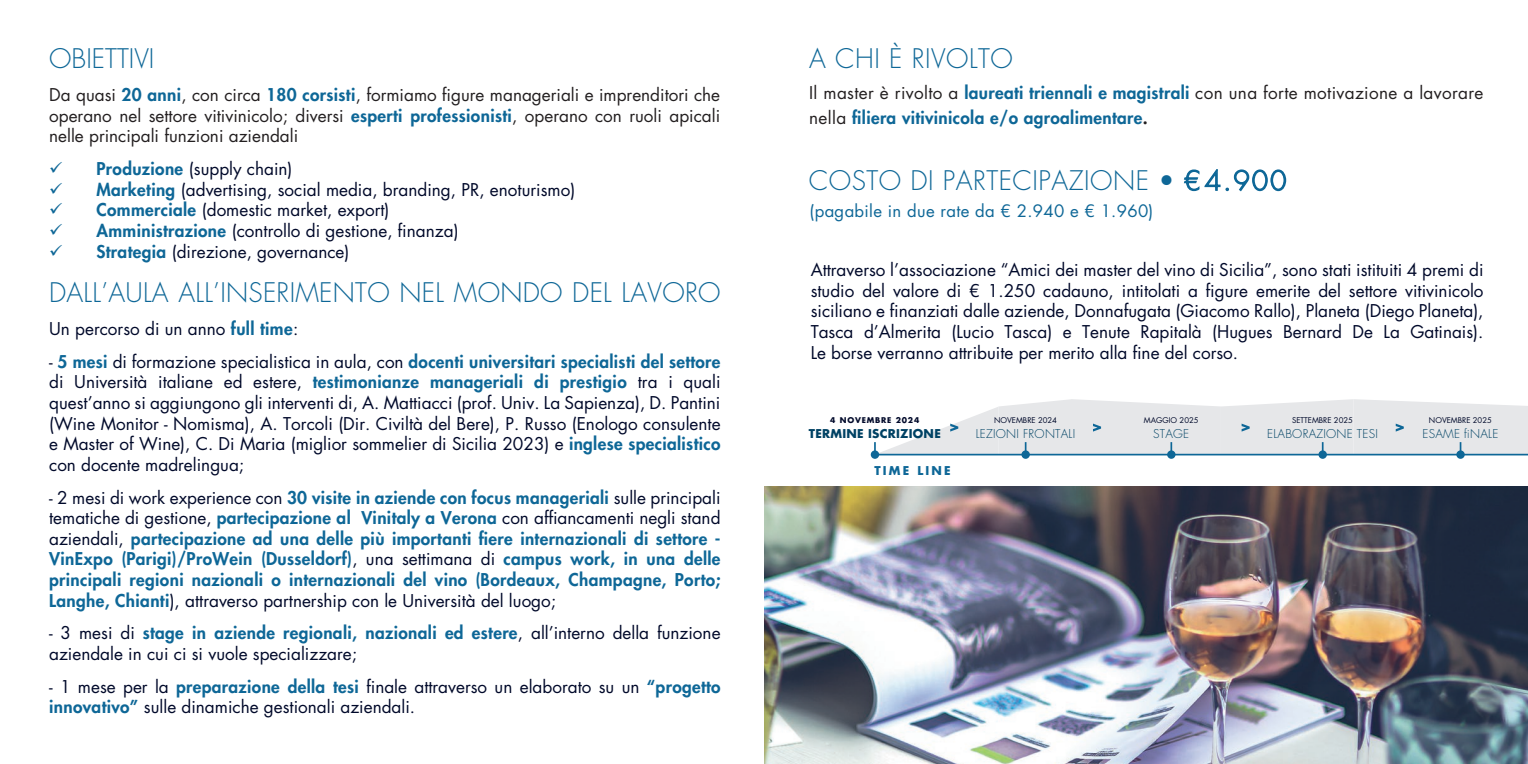
<style>
.page{position:relative;width:1528px;height:764px;background:#fff}
.page>*{position:absolute;margin:0;border:0;box-sizing:border-box;transform-origin:0 0}
.t1{font:300 26.25px "Futura Std";letter-spacing:.01em;color:#0e6797}
.t2{font:17.15px/20.7px "Futura Std";color:#00092a;text-align:justify}
.t3{font:800 17.15px/20.7px "Futura Std";letter-spacing:.02em;color:#0e6797}
.t4{font:17.15px/20.7px "Futura Std";color:#231f20;text-align:justify}
.t5{font:16.62px "Futura Std";letter-spacing:.02em;color:#0e6797}
.t6{font:300 11.9px "Futura Std";letter-spacing:.02em;color:#004264}
.t7{font:700 11.9px "Futura Std";letter-spacing:.02em;color:#004264}
.t8{font:700 11.9px "Futura Std";letter-spacing:.18em;color:#0e6797}
.t9{font:7.7px "Futura Std";color:#00092a}
.t10{font:700 7.7px "Futura Std";letter-spacing:.105em;color:#00092a}
.s1{font-weight:800;color:#0e6797}
.s2{color:#0e6797}
.s3{font-weight:400;color:#00092a}
.s4{font-weight:400;color:#231f20}
.s5{color:#231f20}
</style>
<div class="page">
<img style="left:764px;top:486px;width:764px;height:278px">
<svg style="left:1183px;top:169px;width:104px;height:23px"></svg>
<div style="left:1318px;top:450px;width:9px;height:9px;background:#0e6797;border-radius:50%"></div>
<div style="left:1167px;top:450px;width:8px;height:9px;background:#0e6797;border-radius:50%"></div>
<div style="left:871px;top:450px;width:8px;height:9px;background:#0e6797;border-radius:50%"></div>
<div style="left:1456px;top:450px;width:9px;height:9px;background:#0e6797;border-radius:50%"></div>
<div style="left:1021px;top:450px;width:9px;height:9px;background:#0e6797;border-radius:50%"></div>
<svg style="left:874px;top:399px;width:654px;height:56px"></svg>
<h1 class="t1" style="left:49px;top:43px;width:107px">OBIETTIVI</h1>
<p class="t4" style="left:49px;top:85px;width:672px">Da quasi <span class="s1">20 anni</span>, con circa <span class="s1">180 corsisti</span>, formiamo figure manageriali e imprenditori che operano nel settore vitivinicolo; diversi <span class="s1">esperti professionisti</span>, operano con ruoli apicali nelle principali funzioni aziendali</p>
<p class="t2" style="left:49px;top:159px;width:245px"><span class="s2">✓</span> <span class="s1">Produzione</span> (supply chain)</p>
<p class="t2" style="left:49px;top:179px;width:528px"><span class="s2">✓</span> <span class="s1">Marketing</span> (advertising, social media, branding, PR, enoturismo)</p>
<p class="t2" style="left:49px;top:200px;width:342px"><span class="s2">✓</span> <span class="s1">Commerciale</span> (domestic market, export)</p>
<p class="t2" style="left:49px;top:221px;width:411px"><span class="s2">✓</span> <span class="s1">Amministrazione</span> (controllo di gestione, finanza)</p>
<p class="t2" style="left:49px;top:241px;width:302px"><span class="s2">✓</span> <span class="s1">Strategia</span> (direzione, governance)</p>
<h1 class="t1" style="left:49px;top:277px;width:673px">DALL’AULA ALL’INSERIMENTO NEL MONDO DEL LAVORO</h1>
<p class="t2" style="left:49px;top:319px;width:251px">Un percorso di un anno <span class="s1">full time</span>:</p>
<p class="t2" style="left:49px;top:351px;width:673px">- <span class="s1">5 mesi</span> di formazione specialistica in aula, con <span class="s1">docenti universitari specialisti del settore </span>di Università italiane ed estere, <span class="s1">testimonianze manageriali di prestigio</span> tra i quali quest’anno si aggiungono gli interventi di, A. Mattiacci (prof. Univ. La Sapienza), D. Pantini (Wine Monitor - Nomisma), A. Torcoli (Dir. Civiltà del Bere), P. Russo (Enologo consulente e Master of Wine), C. Di Maria (miglior sommelier di Sicilia 2023) e <span class="s1">inglese specialistico </span>con docente madrelingua;</p>
<p class="t3" style="left:49px;top:487px;width:673px;text-align:justify"><span class="s3">- 2 mesi di work experience con</span> 30 visite in aziende con focus manageriali <span class="s3">sulle principali tematiche di gestione,</span> partecipazione al Vinitaly a Verona <span class="s3">con affiancamenti negli stand aziendali,</span> partecipazione ad una delle più importanti fiere internazionali di settore - VinExpo (Parigi)/ProWein (Dusseldorf)<span class="s3">, una settimana di</span> campus work, in una delle principali regioni nazionali o internazionali del vino (Bordeaux, Champagne, Porto; Langhe, Chianti<span class="s3">), attraverso partnership con le Università del luogo;</span></p>
<p class="t2" style="left:49px;top:623px;width:673px">- 3 mesi di <span class="s1">stage in aziende regionali, nazionali ed estere</span>, all’interno della funzione aziendale in cui ci si vuole specializzare;</p>
<p class="t2" style="left:49px;top:676px;width:673px">- 1 mese per la <span class="s1">preparazione della tesi</span> finale attraverso un elaborato su un <span class="s1">“progetto innovativo”</span> sulle dinamiche gestionali aziendali.</p>
<h1 class="t1" style="left:809px;top:43px;width:205px">A CHI È RIVOLTO</h1>
<p class="t3" style="left:809px;top:80px;width:676px;line-height:24.5px"><span class="s4">Il master è rivolto a</span> laureati triennali e magistrali <span class="s4">con una forte motivazione a lavorare nella</span> filiera vitivinicola e/o agroalimentare<span class="s5">.</span></p>
<h1 class="t1" style="left:809px;top:165px;width:479px">COSTO DI PARTECIPAZIONE • € 4.900</h1>
<p class="t5" style="left:810px;top:200px;width:345px">(pagabile in due rate da € 2.940 e € 1.960)</p>
<p class="t2" style="left:811px;top:260px;width:674px">Attraverso l’associazione “Amici dei master del vino di Sicilia”, sono stati istituiti 4 premi di studio del valore di € 1.250 cadauno, intitolati a figure emerite del settore vitivinicolo siciliano e finanziati dalle aziende, Donnafugata (Giacomo Rallo), Planeta (Diego Planeta), Tasca d’Almerita (Lucio Tasca) e Tenute Rapitalà (Hugues Bernard De La Gatinais).<br>Le borse verranno attribuite per merito alla fine del corso.</p>
<p class="t10" style="left:830px;top:415px;width:91px">4 NOVEMBRE 2024</p>
<p class="t7" style="left:809px;top:425px;width:134px">TERMINE ISCRIZIONE</p>
<p class="t8" style="left:874px;top:463px;width:78px">TIME LINE</p>
<p class="t9" style="left:994px;top:416px;width:64px">NOVEMBRE 2024</p>
<p class="t6" style="left:976px;top:426px;width:101px">LEZIONI FRONTALI</p>
<p class="t9" style="left:1144px;top:416px;width:56px">MAGGIO 2025</p>
<p class="t6" style="left:1153px;top:426px;width:38px">STAGE</p>
<p class="t9" style="left:1292px;top:416px;width:62px">SETTEMBRE 2025</p>
<p class="t6" style="left:1267px;top:426px;width:112px">ELABORAZIONE TESI</p>
<p class="t9" style="left:1429px;top:416px;width:64px">NOVEMBRE 2025</p>
<p class="t6" style="left:1422px;top:426px;width:77px">ESAME fiNALE</p>
</div>
